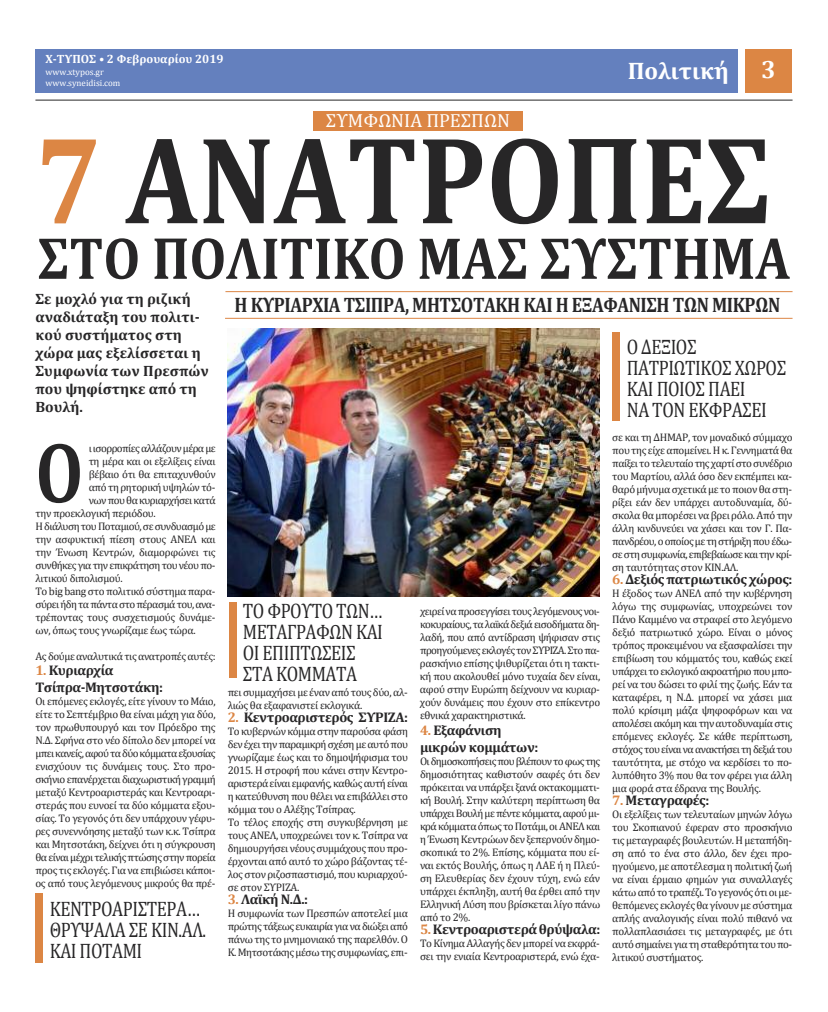
<style>
.page{position:relative;width:828px;height:1012px;background:#fff}
.page>*{position:absolute;margin:0;border:0;box-sizing:border-box;transform-origin:0 0}
.t1{font:700 125.5px "Cambria";color:#272627;scale:.89 1}
.t2{font:700 87px "Cambria";color:#272627;scale:.79 1}
.t3{font:700 60px "Cambria";color:#272627;scale:.89 1}
.t4{font:700 25px "Cambria";color:#fff}
.t5{font:700 24px "Cambria";color:#fff}
.t6{font:21px/21px "Cambria";letter-spacing:-.025em;color:#272627;scale:.84 1}
.t7{font:700 21px "Cambria";letter-spacing:-.025em;color:#272627;scale:.86 1}
.t8{font:19px "Cambria";color:#fff}
.t9{font:700 15px/18px "Cambria";color:#272627}
.t10{font:700 14px/16.8px "Cambria";letter-spacing:-.03em;color:#272627}
.t11{font:700 12px "Cambria";color:#fff}
.t12{font:11px/13px "Cambria";letter-spacing:-.03em;color:#272627;text-align:justify}
.t13{font:11px "Cambria";letter-spacing:-.05em;color:#272627}
.t14{font:11px "Cambria";letter-spacing:-.055em;color:#272627}
.t15{font:9px/10.8px "Cambria";color:#fff}
.s1{color:#dc8644}
</style>
<div class="page">
<div style="left:745px;top:50px;width:47px;height:43px;background:#dc8644"></div>
<div style="left:35px;top:50px;width:702px;height:43px;background:#6480be"></div>
<hr style="left:35px;top:100px;width:757px;height:1px;background:#272627">
<hr style="left:225px;top:291px;width:567px;height:1px;background:#dc8644">
<hr style="left:225px;top:318px;width:567px;height:1px;background:#dc8644">
<div style="left:313px;top:111px;width:210px;height:19px;background:#dc8644"></div>
<img style="left:227px;top:329px;width:372px;height:268px">
<div style="left:35px;top:893px;width:8px;height:70px;background:#dc8644"></div>
<div style="left:612px;top:332px;width:8px;height:89px;background:#dc8644"></div>
<div style="left:228px;top:603px;width:8px;height:75px;background:#dc8644"></div>
<p class="t11" style="left:45px;top:52px;width:180px">Χ-ΤΥΠΟΣ • 2 Φεβρουαρίου 2019</p>
<p class="t15" style="left:45px;top:67px;width:77px">www.xtypos.gr www.syneidisi.com</p>
<h3 class="t8" style="left:326px;top:109px;width:185px">ΣΥΜΦΩΝΙΑ ΠΡΕΣΠΩΝ</h3>
<h3 class="t5" style="left:628px;top:56px;width:103px">Πολιτική</h3>
<h3 class="t4" style="left:761px;top:54px;width:16px">3</h3>
<h1 class="t1" style="left:36px;top:104px;width:828px"><span class="s1">7</span> ΑΝΑΤΡΟΠΕΣ</h1>
<h3 class="t3" style="left:38px;top:222px;width:847px">ΣΤΟ ΠΟΛΙΤΙΚΟ ΜΑΣ ΣΥΣΤΗΜΑ</h3>
<h3 class="t9" style="left:35px;top:289px;width:175px">Σε μοχλό για τη ριζική αναδιάταξη του πολιτι&shy;κού συστήματος στη χώρα μας εξελίσσεται η<br>Συμφωνία των Πρεσπών που ψηφίστηκε από τη<br>Βουλή.</h3>
<h3 class="t7" style="left:235px;top:292px;width:636px">Η ΚΥΡΙΑΡΧΙΑ ΤΣΙΠΡΑ, ΜΗΤΣΟΤΑΚΗ ΚΑΙ Η ΕΞΑΦΑΝΙΣΗ ΤΩΝ ΜΙΚΡΩΝ</h3>
<h3 class="t6" style="left:627px;top:336px;width:191px">Ο ΔΕΞΙΟΣ<br>ΠΑΤΡΙΩΤΙΚΟΣ ΧΩΡΟΣ<br>ΚΑΙ ΠΟΙΟΣ ΠΑΕΙ<br>ΝΑ ΤΟΝ ΕΚΦΡΑΣΕΙ</h3>
<p class="t14" style="left:89px;top:441px;width:129px">ι ισορροπίες αλλάζουν μέρα με</p>
<p class="t12" style="left:89px;top:454px;width:129px">τη μέρα και οι εξελίξεις είναι</p>
<p class="t12" style="left:89px;top:467px;width:129px">βέβαιο ότι θα επιταχυνθούν</p>
<p class="t12" style="left:89px;top:480px;width:128px">από τη ρητορική υψηλών τό-</p>
<p class="t13" style="left:89px;top:493px;width:129px">νων που θα κυριαρχήσει κατά</p>
<p class="t12" style="left:35px;top:506px;width:122px">την προεκλογική περιόδου.</p>
<p class="t13" style="left:35px;top:519px;width:182px">Η διάλυση του Ποταμιού, σε συνδυασμό με</p>
<p class="t12" style="left:35px;top:532px;width:182px">την ασφυκτική πίεση στους ΑΝΕΛ και</p>
<p class="t12" style="left:35px;top:545px;width:182px">την Ένωση Κεντρών, διαμορφώνει τις</p>
<p class="t13" style="left:35px;top:558px;width:181px">συνθήκες για την επικράτηση του νέου πο-</p>
<p class="t12" style="left:35px;top:571px;width:89px">λιτικού διπολισμού.</p>
<p class="t12" style="left:35px;top:584px;width:181px">Το big bang στο πολιτικό σύστημα παρα-</p>
<p class="t13" style="left:35px;top:597px;width:181px">σύρει ήδη τα πάντα στο πέρασμά του, ανα-</p>
<p class="t12" style="left:35px;top:610px;width:181px">τρέποντας τους συσχετισμούς δυνάμε-</p>
<p class="t12" style="left:35px;top:623px;width:162px">ων, όπως τους γνωρίζαμε έως τώρα.</p>
<p class="t12" style="left:35px;top:649px;width:182px">Ας δούμε αναλυτικά τις ανατροπές αυτές:</p>
<p class="t10" style="left:35px;top:662px;width:129px"><span class="s1">1.</span> Κυριαρχία<br>Τσίπρα-Μητσοτάκη:</p>
<p class="t12" style="left:35px;top:694px;width:182px">Οι επόμενες εκλογές, είτε γίνουν το Μάιο, είτε το Σεπτέμβριο θα είναι μάχη για δύο, τον πρωθυπουργό και τον Πρόεδρο της Ν.Δ. Σφήνα στο νέο δίπολο δεν μπορεί να μπει κανείς, αφού τα δύο κόμματα εξουσίας ενισχύουν τις δυνάμεις τους. Στο προ&shy;σκήνιο επανέρχεται διαχωριστική γραμμή μεταξύ Κεντροαριστεράς και Κεντροαρι&shy;στεράς που ευνοεί τα δύο κόμματα εξου&shy;σίας. Το γεγονός ότι δεν υπάρχουν γέφυ&shy;ρες συνεννόησης μεταξύ των κ.κ. Τσίπρα και Μητσοτάκη, δείχνει ότι η σύγκρουση θα είναι μέχρι τελικής πτώσης στην πορεία προς τις εκλογές. Για να επιβιώσει κάποι&shy;ος από τους λεγόμενους μικρούς θα πρέ-</p>
<p class="t12" style="left:228px;top:686px;width:181px">πει συμμαχήσει με έναν από τους δύο, αλ&shy;λιώς θα εξαφανιστεί εκλογικά.</p>
<h2 class="t2" style="left:35px;top:420px;width:62px">Ο</h2>
<h3 class="t6" style="left:243px;top:600px;width:168px">ΤΟ ΦΡΟΥΤΟ ΤΩΝ…<br>ΜΕΤΑΓΡΑΦΩΝ ΚΑΙ<br>ΟΙ ΕΠΙΠΤΩΣΕΙΣ<br>ΣΤΑ ΚΟΜΜΑΤΑ</h3>
<p class="t10" style="left:228px;top:709px;width:182px"><span class="s1">2.</span> Κεντροαριστερός ΣΥΡΙΖΑ:</p>
<p class="t12" style="left:228px;top:725px;width:182px;text-align:left">Το κυβερνών κόμμα στην παρούσα φάση δεν έχει την παραμικρή σχέση με αυτό που γνωρίζαμε έως και το δημοψήφισμα του 2015. Η στροφή που κάνει στην Κεντρο&shy;αριστερά είναι εμφανής, καθώς αυτή είναι η κατεύθυνση που θέλει να επιβάλλει στο κόμμα του ο Αλέξης Τσίπρας.<br>Το τέλος εποχής στη συγκυβέρνηση με τους ΑΝΕΛ, υποχρεώνει τον κ. Τσίπρα να δημιουργήσει νέους συμμάχους που προ&shy;έρχονται από αυτό το χώρο βάζοντας τέ&shy;λος στον ριζοσπαστισμό, που κυριαρχού&shy;σε στον ΣΥΡΙΖΑ.</p>
<p class="t10" style="left:228px;top:891px;width:82px"><span class="s1">3.</span> Λαϊκή Ν.Δ.:</p>
<p class="t12" style="left:228px;top:907px;width:182px">Η συμφωνία των Πρεσπών αποτελεί μια πρώτης τάξεως ευκαιρία για να διώξει από πάνω της το μνημονιακό της παρελθόν. Ο Κ. Μητσοτάκης μέσω της συμφωνίας, επι-</p>
<h3 class="t6" style="left:50px;top:897px;width:188px">ΚΕΝΤΡΟΑΡΙΣΤΕΡΑ…<br>ΘΡΥΨΑΛΑ ΣΕ ΚΙΝ.ΑΛ.<br>ΚΑΙ ΠΟΤΑΜΙ</h3>
<p class="t12" style="left:420px;top:605px;width:182px">χειρεί να προσεγγίσει τους λεγόμενους νοι&shy;κοκυραίους, τα λαϊκά δεξιά εισοδήματα δη&shy;λαδή, που από αντίδραση ψήφισαν στις προηγούμενες εκλογές τον ΣΥΡΙΖΑ. Στο πα&shy;ρασκήνιο επίσης ψιθυρίζεται ότι η τακτι&shy;κή που ακολουθεί μόνο τυχαία δεν είναι, αφού στην Ευρώπη δείχνουν να κυριαρ&shy;χούν δυνάμεις που έχουν στο επίκεντρο εθνικά χαρακτηριστικά.</p>
<p class="t10" style="left:420px;top:721px;width:120px"><span class="s1">4.</span> Εξαφάνιση μικρών κομμάτων:</p>
<p class="t12" style="left:420px;top:754px;width:182px">Οι δημοσκοπήσεις που βλέπουν το φως της δημοσιότητας καθιστούν σαφές ότι δεν πρόκειται να υπάρξει ξανά οκτακομματι&shy;κή Βουλή. Στην καλύτερη περίπτωση θα υπάρχει Βουλή με πέντε κόμματα, αφού μι&shy;κρά κόμματα όπως το Ποτάμι, οι ΑΝΕΛ και η Ένωση Κεντρώων δεν ξεπερνούν δημο&shy;σκοπικά το 2%. Επίσης, κόμματα που εί&shy;ναι εκτός Βουλής, όπως η ΛΑΕ ή η Πλεύ&shy;ση Ελευθερίας δεν έχουν τύχη, ενώ εάν υπάρχει έκπληξη, αυτή θα έρθει από την Ελληνική Λύση που βρίσκεται λίγο πάνω από το 2%.</p>
<p class="t10" style="left:420px;top:920px;width:182px"><span class="s1">5.</span> Κεντροαριστερά θρύψαλα:</p>
<p class="t12" style="left:420px;top:936px;width:181px">Το Κίνημα Αλλαγής δεν μπορεί να εκφρά&shy;σει την ενιαία Κεντροαριστερά, ενώ έχα-</p>
<p class="t12" style="left:612px;top:430px;width:182px">σε και τη ΔΗΜΑΡ, τον μοναδικό σύμμαχο που της είχε απομείνει. Η κ. Γεννηματά θα παίξει το τελευταίο της χαρτί στο συνέδριο του Μαρτίου, αλλά όσο δεν εκπέμπει κα&shy;θαρό μήνυμα σχετικά με το ποιον θα στη&shy;ρίξει εάν δεν υπάρχει αυτοδυναμία, δύ&shy;σκολα θα μπορέσει να βρει ρόλο. Από την άλλη κινδυνεύει να χάσει και τον Γ. Πα&shy;πανδρέου, ο οποίος με τη στήριξη που έδω&shy;σε στη συμφωνία, επιβεβαίωσε και την κρί&shy;ση ταυτότητας στον ΚΙΝ.ΑΛ.</p>
<p class="t10" style="left:612px;top:570px;width:182px"><span class="s1">6.</span> Δεξιός πατριωτικός χώρος:</p>
<p class="t12" style="left:612px;top:586px;width:182px">Η έξοδος των ΑΝΕΛ από την κυβέρνηση λόγω της συμφωνίας, υποχρεώνει τον Πάνο Καμμένο να στραφεί στο λεγόμενο δεξιό πατριωτικό χώρο. Είναι ο μόνος τρόπος προκειμένου να εξασφαλίσει την επιβίωση του κόμματός του, καθώς εκεί υπάρχει το εκλογικό ακροατήριο που μπο&shy;ρεί να του δώσει το φιλί της ζωής. Εάν τα καταφέρει, η Ν.Δ. μπορεί να χάσει μια πολύ κρίσιμη μάζα ψηφοφόρων και να απολέσει ακόμη και την αυτοδυναμία στις επόμενες εκλογές. Σε κάθε περίπτωση, στόχος του είναι να ανακτήσει τη δεξιά του ταυτότητα, με στόχο να κερδίσει το πο&shy;λυπόθητο 3% που θα τον φέρει για άλλη μια φορά στα έδρανα της Βουλής.</p>
<p class="t10" style="left:612px;top:791px;width:99px"><span class="s1">7.</span> Μεταγραφές:</p>
<p class="t12" style="left:612px;top:807px;width:182px">Οι εξελίξεις των τελευταίων μηνών λόγω του Σκοπιανού έφεραν στο προσκήνιο τις μεταγραφές βουλευτών. Η μεταπήδη&shy;ση από το ένα στο άλλο, δεν έχει προ&shy;ηγούμενο, με αποτέλεσμα η πολιτική ζωή να είναι έρμαιο φημών για συναλλαγές κάτω από το τραπέζι. Το γεγονός ότι οι με&shy;θεπόμενες εκλογές θα γίνουν με σύστημα απλής αναλογικής είναι πολύ πιθανό να πολλαπλασιάσει τις μεταγραφές, με ότι αυτό σημαίνει για τη σταθερότητα του πο&shy;λιτικού συστήματος.</p>
</div>
